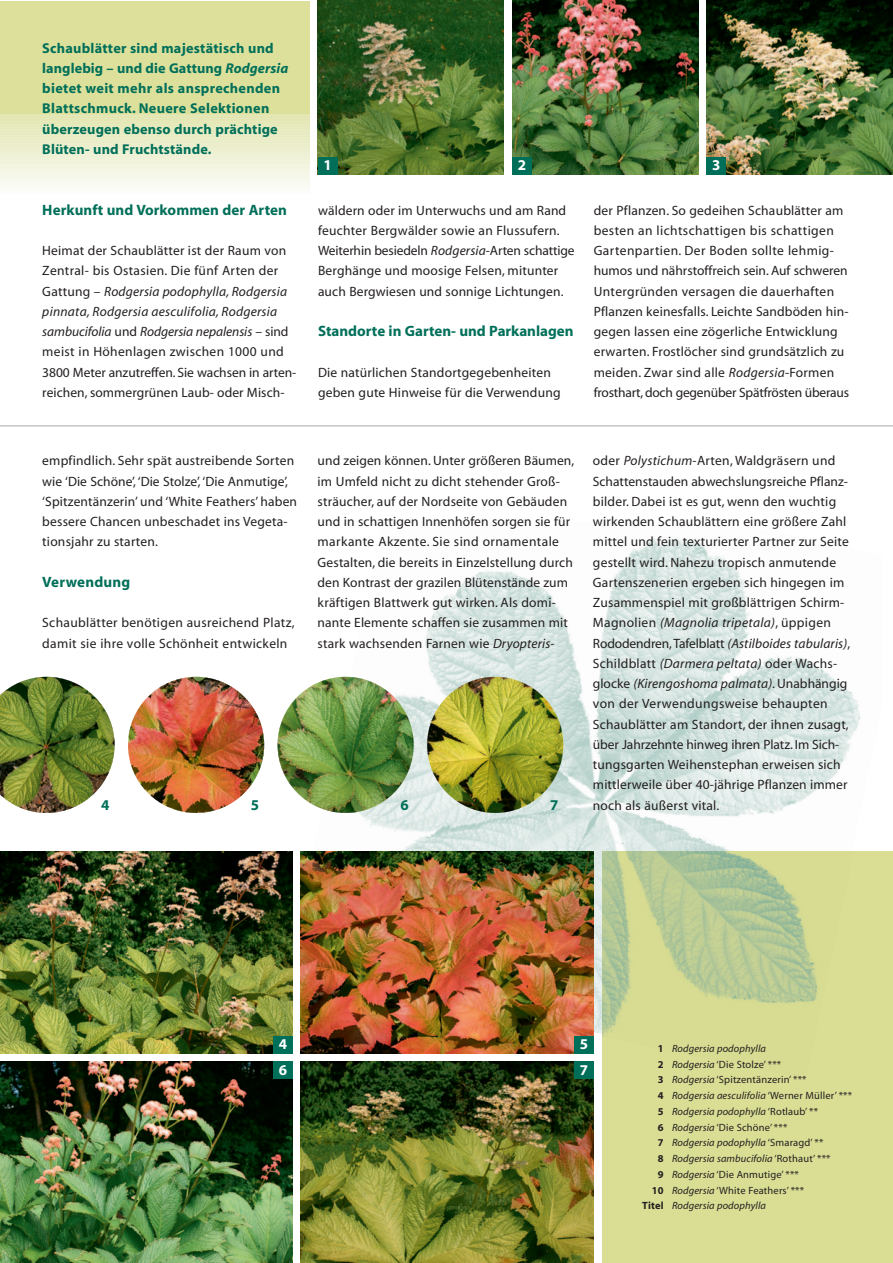
<style>
.page{position:relative;width:893px;height:1263px;background:#fff}
.page>*{position:absolute;margin:0;border:0;box-sizing:border-box;transform-origin:0 0}
.t1{font:700 15px "Myriad";letter-spacing:.005em;color:#006f59}
.t2{font:700 15px "Myriad";color:#fff}
.t3{font:700 14.25px/20.2px "Myriad";letter-spacing:.015em;color:#006f59}
.t4{font:13.5px/20.2px "Myriad";letter-spacing:.015em;color:#231f20}
.t5{font:italic 10.5px "Myriad";letter-spacing:.01em;color:#231f20}
.t6{font:10.5px "Myriad";letter-spacing:.015em;color:#231f20}
.s1{font-style:italic}
.s2{font-weight:700;font-style:normal}
.s3{font-weight:700}
.s4{font-style:normal}
</style>
<div class="page">
<img style="left:307px;top:537px;width:554px;height:525px">
<div style="left:602px;top:851px;width:291px;height:412px;background:#d9de94"></div>
<img style="left:602px;top:851px;width:216px;height:186px">
<hr style="left:0;top:113px;width:309px;height:2px;background:#dce09f">
<hr style="left:0;top:115px;width:309px;height:2px;background:#dde1a2">
<hr style="left:0;top:117px;width:309px;height:2px;background:#dee2a4">
<hr style="left:0;top:119px;width:309px;height:1px;background:#dfe3a5">
<hr style="left:0;top:120px;width:309px;height:2px;background:#e0e4a6">
<hr style="left:0;top:122px;width:309px;height:1px;background:#e0e4a8">
<hr style="left:0;top:123px;width:309px;height:2px;background:#e1e5aa">
<hr style="left:0;top:125px;width:309px;height:1px;background:#e1e5ac">
<hr style="left:0;top:126px;width:309px;height:2px;background:#e1e5ad">
<hr style="left:0;top:128px;width:309px;height:2px;background:#e2e6b0">
<hr style="left:0;top:130px;width:309px;height:1px;background:#e3e7b2">
<hr style="left:0;top:131px;width:309px;height:2px;background:#e3e7b3">
<hr style="left:0;top:133px;width:309px;height:1px;background:#e3e7b5">
<hr style="left:0;top:134px;width:309px;height:2px;background:#e4e8b7">
<hr style="left:0;top:136px;width:309px;height:1px;background:#e6e9b8">
<hr style="left:0;top:137px;width:309px;height:2px;background:#e6e9b9">
<hr style="left:0;top:139px;width:309px;height:2px;background:#e7eabc">
<hr style="left:0;top:141px;width:309px;height:1px;background:#e6eabd">
<hr style="left:0;top:142px;width:309px;height:2px;background:#e6eabf">
<hr style="left:0;top:144px;width:309px;height:1px;background:#e8ebc0">
<hr style="left:0;top:145px;width:309px;height:2px;background:#e8ebc2">
<hr style="left:0;top:147px;width:309px;height:1px;background:#e8ecc3">
<hr style="left:0;top:148px;width:309px;height:2px;background:#eaedc6">
<hr style="left:0;top:150px;width:309px;height:1px;background:#eaedc7">
<hr style="left:0;top:151px;width:309px;height:2px;background:#ebeec9">
<hr style="left:0;top:153px;width:309px;height:2px;background:#ecefcc">
<hr style="left:0;top:155px;width:309px;height:1px;background:#edefcd">
<hr style="left:0;top:156px;width:309px;height:2px;background:#edefcf">
<hr style="left:0;top:158px;width:309px;height:1px;background:#eff1d1">
<hr style="left:0;top:159px;width:309px;height:2px;background:#eff1d3">
<hr style="left:0;top:161px;width:309px;height:1px;background:#eef1d3">
<hr style="left:0;top:162px;width:309px;height:2px;background:#eff1d5">
<hr style="left:0;top:164px;width:309px;height:1px;background:#f0f3d7">
<hr style="left:0;top:165px;width:309px;height:2px;background:#f1f3d9">
<hr style="left:0;top:167px;width:309px;height:2px;background:#f1f3db">
<hr style="left:0;top:169px;width:309px;height:1px;background:#f3f5dd">
<hr style="left:0;top:170px;width:309px;height:2px;background:#f3f5df">
<hr style="left:0;top:172px;width:309px;height:1px;background:#f3f5e1">
<hr style="left:0;top:173px;width:309px;height:2px;background:#f5f6e3">
<hr style="left:0;top:175px;width:309px;height:1px;background:#f5f7e5">
<hr style="left:0;top:176px;width:309px;height:2px;background:#f6f7e6">
<hr style="left:0;top:178px;width:309px;height:1px;background:#f7f8e9">
<hr style="left:0;top:179px;width:309px;height:2px;background:#f8f9eb">
<hr style="left:0;top:181px;width:309px;height:2px;background:#f8f9ed">
<hr style="left:0;top:183px;width:309px;height:1px;background:#fafaf0">
<hr style="left:0;top:184px;width:309px;height:2px;background:#f9fbf1">
<hr style="left:0;top:186px;width:309px;height:1px;background:#f9fbf3">
<hr style="left:0;top:187px;width:309px;height:2px;background:#fbfcf5">
<hr style="left:0;top:189px;width:309px;height:1px;background:#fbfcf7">
<hr style="left:0;top:190px;width:309px;height:2px;background:#fcfdf9">
<hr style="left:0;top:192px;width:309px;height:1px;background:#fcfdfa">
<div style="left:0;top:1px;width:309px;height:112px;background:#dce09b"></div>
<hr style="left:0;top:425px;width:893px;height:1px;background:#a8a9ad">
<img style="left:0;top:1062px;width:292px;height:201px">
<img style="left:0;top:851px;width:292px;height:202px">
<img style="left:301px;top:1062px;width:293px;height:201px">
<img style="left:301px;top:851px;width:293px;height:202px">
<img style="left:318px;top:1px;width:186px;height:173px">
<img style="left:512px;top:1px;width:186px;height:173px">
<img style="left:707px;top:1px;width:186px;height:173px">
<img style="left:427px;top:677px;width:136px;height:136px;border-radius:50%">
<img style="left:278px;top:677px;width:136px;height:136px;border-radius:50%">
<img style="left:128px;top:677px;width:136px;height:136px;border-radius:50%">
<img style="left:0;top:677px;width:115px;height:136px">
<div style="left:318px;top:157px;width:19px;height:17px;background:#006f59"></div>
<div style="left:512px;top:157px;width:20px;height:17px;background:#006f59"></div>
<div style="left:707px;top:157px;width:19px;height:17px;background:#006f59"></div>
<div style="left:273px;top:1036px;width:19px;height:17px;background:#006f59"></div>
<div style="left:574px;top:1036px;width:20px;height:17px;background:#006f59"></div>
<div style="left:273px;top:1062px;width:19px;height:17px;background:#006f59"></div>
<div style="left:574px;top:1062px;width:20px;height:17px;background:#006f59"></div>
<p class="t3" style="left:42px;top:39px;width:247px">Schaublätter sind majestätisch und langlebig – und die Gattung <span class="s1">Rodgersia </span>bietet weit mehr als ansprechenden Blattschmuck. Neuere Selektionen überzeugen ebenso durch prächtige Blüten- und Fruchtstände.</p>
<p class="t1" style="left:42px;top:204px;width:246px">Herkunft und Vorkommen der Arten</p>
<p class="t4" style="left:42px;top:242px;width:256px">Heimat der Schaublätter ist der Raum von Zentral- bis Ostasien. Die fünf Arten der Gattung – <span class="s1">Rodgersia podophylla, Rodgersia pinnata, Rodgersia aesculifolia, Rodgersia sambucifolia</span> und <span class="s1">Rodgersia nepalensis</span> – sind meist in Höhenlagen zwischen 1000 und 3800 Meter anzutreffen. Sie wachsen in arten&shy;reichen, sommergrünen Laub- oder Misch-</p>
<p class="t2" style="left:323px;top:160px;width:10px">1</p>
<p class="t2" style="left:518px;top:160px;width:10px">2</p>
<p class="t2" style="left:712px;top:160px;width:10px">3</p>
<p class="t4" style="left:318px;top:201px;width:258px">wäldern oder im Unterwuchs und am Rand feuchter Bergwälder sowie an Flussufern.<br>Weiterhin besiedeln <span class="s1">Rodgersia</span>-Arten schattige Berghänge und moosige Felsen, mitunter auch Bergwiesen und sonnige Lichtungen.</p>
<p class="t1" style="left:318px;top:325px;width:257px">Standorte in Garten- und Parkanlagen</p>
<p class="t4" style="left:318px;top:363px;width:244px">Die natürlichen Standortgegebenheiten geben gute Hinweise für die Verwendung</p>
<p class="t4" style="left:594px;top:201px;width:257px">der Pflanzen. So gedeihen Schaublätter am besten an lichtschattigen bis schattigen Gartenpartien. Der Boden sollte lehmig&shy;humos und nährstoffreich sein. Auf schweren Untergründen versagen die dauerhaften Pflanzen keinesfalls. Leichte Sandböden hin&shy;gegen lassen eine zögerliche Entwicklung erwarten. Frostlöcher sind grundsätzlich zu meiden. Zwar sind alle <span class="s1">Rodgersia</span>-Formen frosthart, doch gegenüber Spätfrösten überaus</p>
<p class="t4" style="left:42px;top:452px;width:256px">empfindlich. Sehr spät austreibende Sorten wie ‘Die Schöne’, ‘Die Stolze’, ‘Die Anmutige’, ‘Spitzentänzerin’ und ‘White Feathers’ haben bessere Chancen unbeschadet ins Vegeta&shy;tionsjahr zu starten.</p>
<p class="t1" style="left:42px;top:576px;width:90px">Verwendung</p>
<p class="t4" style="left:42px;top:614px;width:254px">Schaublätter benötigen ausreichend Platz, damit sie ihre volle Schönheit entwickeln</p>
<p class="t4" style="left:318px;top:452px;width:258px">und zeigen können. Unter größeren Bäumen, im Umfeld nicht zu dicht stehender Groß&shy;sträucher, auf der Nordseite von Gebäuden und in schattigen Innenhöfen sorgen sie für markante Akzente. Sie sind ornamentale Gestalten, die bereits in Einzelstellung durch den Kontrast der grazilen Blütenstände zum kräftigen Blattwerk gut wirken. Als domi&shy;nante Elemente schaffen sie zusammen mit stark wachsenden Farnen wie <span class="s1">Dryopteris</span>-</p>
<p class="t4" style="left:593px;top:452px;width:259px">oder <span class="s1">Polystichum</span>-Arten, Waldgräsern und Schattenstauden abwechslungsreiche Pflanz&shy;bilder. Dabei ist es gut, wenn den wuchtig wirkenden Schaublättern eine größere Zahl mittel und fein texturierter Partner zur Seite gestellt wird. Nahezu tropisch anmutende Gartenszenerien ergeben sich hingegen im Zusammenspiel mit großblättrigen Schirm-Magnolien <span class="s1">(Magnolia tripetala)</span>, üppigen Rododendren,Tafelblatt <span class="s1">(Astilboides tabularis)</span>, Schildblatt <span class="s1">(Darmera peltata)</span> oder Wachs&shy;glocke <span class="s1">(Kirengoshoma palmata)</span>. Unabhängig von der Verwendungsweise behaupten Schaublätter am Standort, der ihnen zusagt, über Jahrzehnte hinweg ihren Platz. Im Sich&shy;tungsgarten Weihenstephan erweisen sich mittlerweile über 40-jährige Pflanzen immer</p>
<p class="t1" style="left:101px;top:799px;width:10px">4</p>
<p class="t1" style="left:251px;top:799px;width:10px">5</p>
<p class="t1" style="left:400px;top:799px;width:10px">6</p>
<p class="t1" style="left:550px;top:799px;width:10px">7</p>
<p class="t4" style="left:593px;top:796px;width:128px">noch als äußerst vital.</p>
<p class="t2" style="left:279px;top:1039px;width:10px">4</p>
<p class="t2" style="left:580px;top:1039px;width:10px">5</p>
<p class="t2" style="left:279px;top:1064px;width:10px">6</p>
<p class="t2" style="left:580px;top:1064px;width:10px">7</p>
<p class="t5" style="left:658px;top:1044px;width:110px"><span class="s2">1</span> Rodgersia podophylla</p>
<p class="t6" style="left:658px;top:1060px;width:125px"><span class="s3">2</span> <span class="s1">Rodgersia</span> ‘Die Stolze’ ***</p>
<p class="t6" style="left:658px;top:1076px;width:150px"><span class="s3">3</span> <span class="s1">Rodgersia</span> ‘Spitzentänzerin’ ***</p>
<p class="t5" style="left:658px;top:1092px;width:196px"><span class="s2">4</span> Rodgersia aesculifolia <span class="s4">‘Werner Müller’ ***</span></p>
<p class="t5" style="left:658px;top:1107px;width:162px"><span class="s2">5</span> Rodgersia podophylla <span class="s4">‘Rotlaub’ **</span></p>
<p class="t6" style="left:658px;top:1123px;width:131px"><span class="s3">6</span> <span class="s1">Rodgersia</span> ‘Die Schöne’ ***</p>
<p class="t5" style="left:658px;top:1139px;width:167px"><span class="s2">7</span> Rodgersia podophylla <span class="s4">‘Smaragd’ **</span></p>
<p class="t5" style="left:658px;top:1155px;width:174px"><span class="s2">8</span> Rodgersia sambucifolia <span class="s4">‘Rothaut’ ***</span></p>
<p class="t6" style="left:658px;top:1170px;width:143px"><span class="s3">9</span> <span class="s1">Rodgersia</span> ‘Die Anmutige’ ***</p>
<p class="t6" style="left:652px;top:1186px;width:154px"><span class="s3">10</span> <span class="s1">Rodgersia</span> ‘White Feathers’ ***</p>
<p class="t5" style="left:642px;top:1202px;width:125px"><span class="s2">Titel</span> Rodgersia podophylla</p>
</div>
